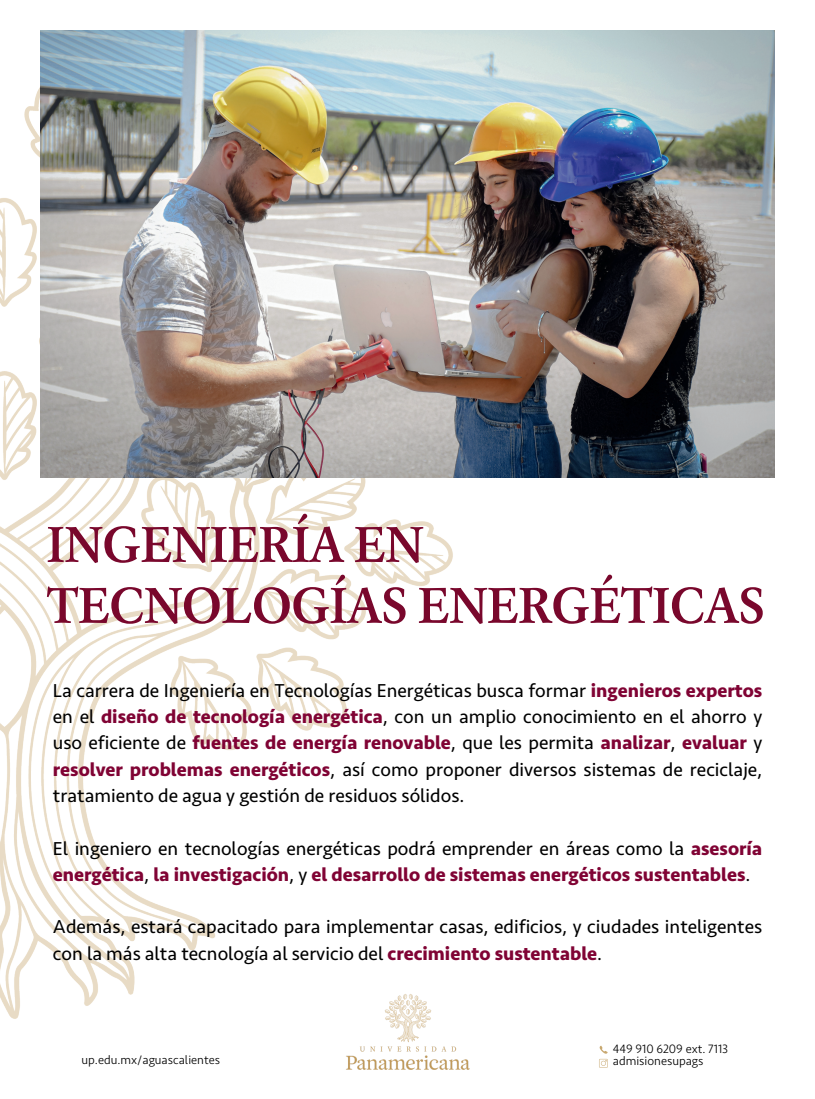
<style>
.page{position:relative;width:815px;height:1099px;background:#fff}
.page>*{position:absolute;margin:0;border:0;box-sizing:border-box;transform-origin:0 0}
.t1{font:600 53.75px/61px "Laurentian Std";color:#79072c}
.t2{font:19.38px/26.2px "Seravek";color:#000;text-align:justify}
.t3{font:700 19.38px/26.2px "Seravek";color:#800334}
.t4{font:300 12.5px "Seravek";color:#000}
.s1{font-weight:700;color:#800334}
.s2{font-weight:400;color:#000}
</style>
<div class="page">
<img style="left:0;top:79px;width:453px;height:940px">
<img style="left:41px;top:31px;width:733px;height:447px">
<svg style="left:599px;top:1045px;width:8px;height:22px"></svg>
<img style="left:345px;top:993px;width:125px;height:76px">
<h1 class="t1" style="left:47px;top:513px;width:719px">INGENIERÍA EN<br>TECNOLOGÍAS ENERGÉTICAS</h1>
<p class="t2" style="left:53px;top:678px;width:711px">La carrera de Ingeniería en Tecnologías Energéticas busca formar <span class="s1">ingenieros expertos </span>en el <span class="s1">diseño de tecnología energética</span>, con un amplio conocimiento en el ahorro y uso eficiente de <span class="s1">fuentes de energía renovable</span>, que les permita <span class="s1">analizar</span>, <span class="s1">evaluar</span> y <span class="s1">resolver problemas energéticos</span>, así como proponer diversos sistemas de reciclaje, tratamiento de agua y gestión de residuos sólidos.</p>
<p class="t3" style="left:53px;top:835px;width:711px"><span class="s2">El ingeniero en tecnologías energéticas podrá emprender en áreas como la</span> asesoría energética<span class="s2">,</span> la investigación<span class="s2">, y</span> el desarrollo de sistemas energéticos sustentables<span class="s2">.</span></p>
<p class="t2" style="left:53px;top:914px;width:711px">Además, estará capacitado para implementar casas, edificios, y ciudades inteligentes con la más alta tecnología al servicio del <span class="s1">crecimiento sustentable</span>.</p>
<p class="t4" style="left:613px;top:1041px;width:117px">449 910 6209 ext. 7113</p>
<p class="t4" style="left:82px;top:1052px;width:140px">up.edu.mx/aguascalientes</p>
<p class="t4" style="left:613px;top:1053px;width:92px">admisionesupags</p>
</div>
